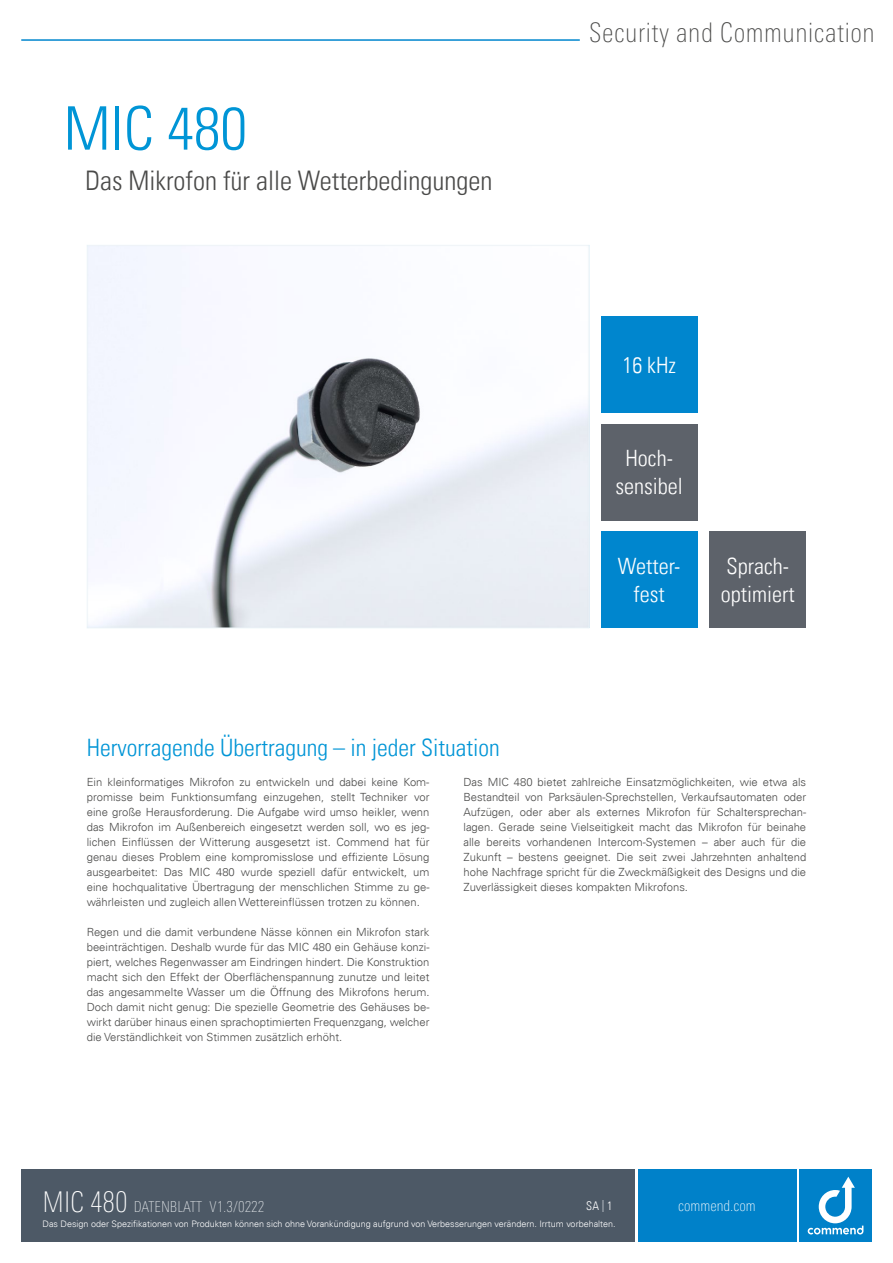
<style>
.page{position:relative;width:893px;height:1263px;background:#fff}
.page>*{position:absolute;margin:0;border:0;box-sizing:border-box;transform-origin:0 0}
.t1{font:60px "Univers Com 47 Light Cond";color:#0095d6}
.t2{font:27px "Univers Com 47 Light Cond";color:#4a4a49}
.t3{font:100 condensed 27px "Univers Next Pro";letter-spacing:.02em;color:#4a4a49}
.t4{font:24px "Univers Com 47 Light Cond";color:#0095d6}
.t5{font:22.5px/27.8px "Univers Com 47 Light Cond";color:#fff;text-align:center}
.t6{font:100 condensed 15px "Univers Next Pro";color:#e0e4e7}
.t7{font:100 condensed 15px "Univers Next Pro";color:#fff}
.t8{font:12px "Univers Com 47 Light Cond";color:#fff}
.t9{font:300 11.25px/15px "Univers Com 45";color:#4a4a49;text-align:justify}
.t10{font:300 9px "Univers Com 45";color:#fff}
.s1{font-size:28.5px;color:#fff}
.s2{color:#e0e4e7}
</style>
<div class="page">
<div style="left:799px;top:1169px;width:73px;height:73px;background:#0081c9"></div>
<div style="left:638px;top:1169px;width:158px;height:73px;background:#0081c9"></div>
<svg style="left:808px;top:1177px;width:55px;height:57px"></svg>
<div style="left:21px;top:1169px;width:614px;height:73px;background:#4d5966"></div>
<hr style="left:21px;top:39px;width:559px;height:2px;background:#0086ce">
<div style="left:85px;top:244px;width:506px;height:385px;background:#009fe3;opacity:.11"></div>
<div style="left:601px;top:531px;width:97px;height:97px;background:#0086ce"></div>
<div style="left:601px;top:424px;width:97px;height:96px;background:#5d626a"></div>
<div style="left:601px;top:316px;width:97px;height:97px;background:#0086ce"></div>
<div style="left:709px;top:531px;width:97px;height:97px;background:#5d626a"></div>
<h1 class="t1" style="left:64px;top:92px;width:185px">MIC 480</h1>
<h2 class="t2" style="left:85px;top:164px;width:409px">Das Mikrofon für alle Wetterbedingungen</h2>
<h2 class="t3" style="left:589px;top:17px;width:287px">Security and Communication</h2>
<h3 class="t5" style="left:622px;top:351px;width:55px">16 kHz</h3>
<h3 class="t5" style="left:615px;top:444px;width:69px">Hoch&shy;sensibel</h3>
<h3 class="t5" style="left:618px;top:552px;width:64px">Wetter&shy;fest</h3>
<h3 class="t5" style="left:721px;top:552px;width:75px;text-align:left">Sprach&shy;optimiert</h3>
<h3 class="t4" style="left:87px;top:733px;width:415px">Hervorragende Übertragung – in jeder Situation</h3>
<p class="t9" style="left:87px;top:774px;width:344px">Ein kleinformatiges Mikrofon zu entwickeln und dabei keine Kom&shy;promisse beim Funktionsumfang einzugehen, stellt Techniker vor eine große Herausforderung. Die Aufgabe wird umso heikler, wenn das Mikrofon im Außenbereich eingesetzt werden soll, wo es jeg&shy;lichen Einflüssen der Witterung ausgesetzt ist. Commend hat für genau dieses Problem eine kompromisslose und effiziente Lösung ausgearbeitet: Das MIC 480 wurde speziell dafür entwickelt, um eine hochqualitative Übertragung der menschlichen Stimme zu ge&shy;währleisten und zugleich allen Wettereinflüssen trotzen zu können.</p>
<p class="t9" style="left:87px;top:924px;width:344px">Regen und die damit verbundene Nässe können ein Mikrofon stark beeinträchtigen. Deshalb wurde für das MIC 480 ein Gehäuse konzi&shy;piert, welches Regenwasser am Eindringen hindert. Die Konstruktion macht sich den Effekt der Oberflächenspannung zunutze und leitet das angesammelte Wasser um die Öffnung des Mikrofons herum.<br>Doch damit nicht genug: Die spezielle Geometrie des Gehäuses be&shy;wirkt darüber hinaus einen sprachoptimierten Frequenzgang, welcher die Verständlichkeit von Stimmen zusätzlich erhöht.</p>
<p class="t9" style="left:463px;top:774px;width:344px">Das MIC 480 bietet zahlreiche Einsatzmöglichkeiten, wie etwa als Bestandteil von Parksäulen-Sprechstellen, Verkaufsautomaten oder Aufzügen, oder aber als externes Mikrofon für Schaltersprechan&shy;lagen. Gerade seine Vielseitigkeit macht das Mikrofon für beinahe alle bereits vorhandenen Intercom-Systemen – aber auch für die Zukunft – bestens geeignet. Die seit zwei Jahrzehnten anhaltend hohe Nachfrage spricht für die Zweckmäßigkeit des Designs und die Zuverlässigkeit dieses kompakten Mikrofons.</p>
<h3 class="t6" style="left:43px;top:1198px;width:223px"><span class="s1">MIC 480</span> DATENBLATT V1.3/0222</h3>
<p class="t8" style="left:586px;top:1198px;width:28px">SA <span class="s2">|</span> 1</p>
<p class="t10" style="left:43px;top:1218px;width:575px">Das Design oder Spezifikationen von Produkten können sich ohne Vorankündigung aufgrund von Verbesserungen verändern. Irrtum vorbehalten.</p>
<h3 class="t7" style="left:678px;top:1197px;width:79px">commend.com</h3>
</div>
